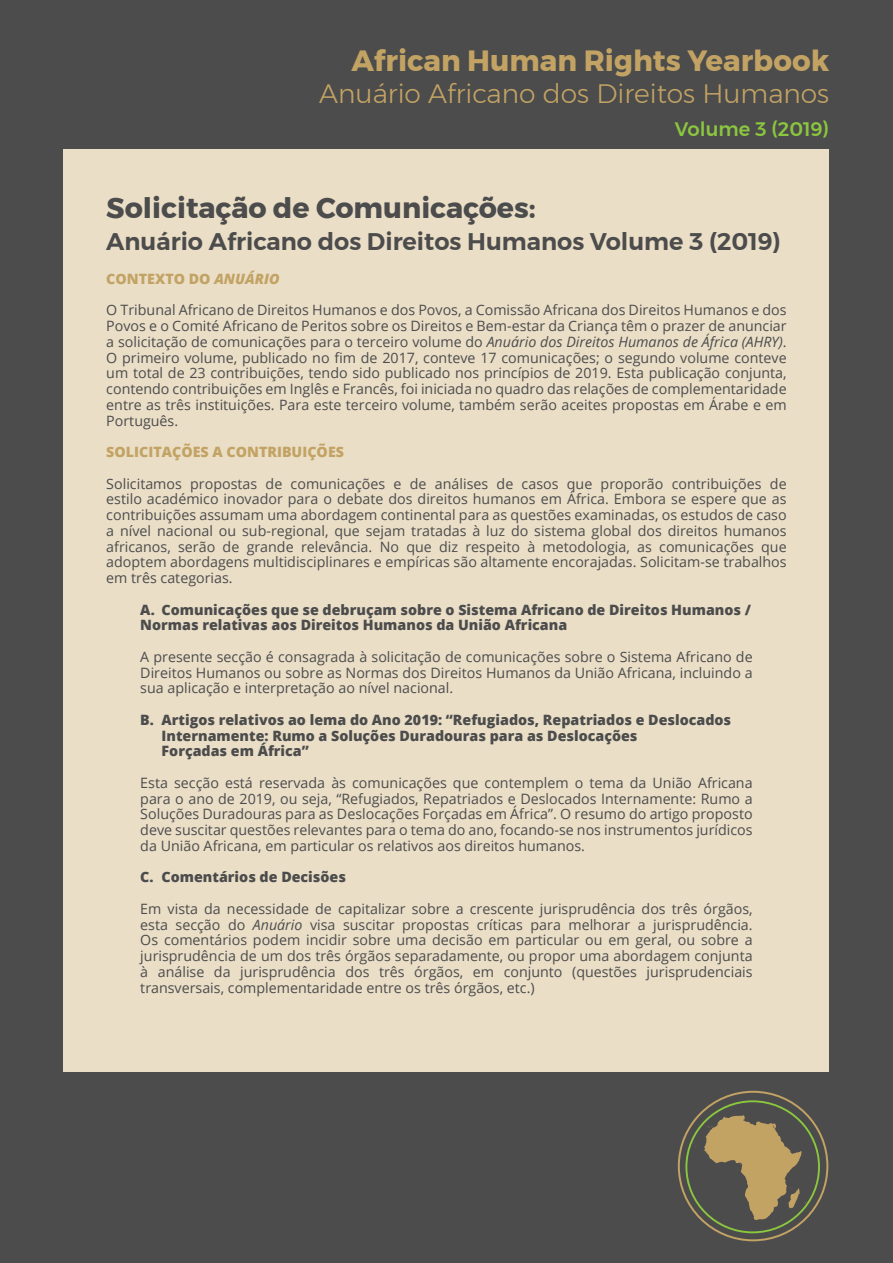
<style>
.page{position:relative;width:893px;height:1263px;background:#4c4c4c}
.page>*{position:absolute;margin:0;border:0;box-sizing:border-box;transform-origin:0 0}
.t1{font:700 29.25px "Montserrat";color:#c2a364}
.t2{font:700 28.5px "Montserrat";color:#4c4c4c}
.t3{font:300 26.55px "Montserrat";color:#c2a364}
.t4{font:600 24px "Montserrat";color:#4c4c4c}
.t5{font:500 19.5px "Montserrat";color:#8bc63f}
.t6{font:14.25px/15.8px "Open Sans";color:#4c4c4c;text-align:justify}
.t7{font:800 14.25px/15.8px "Open Sans";color:#4c4c4c}
.t8{font:800 14.25px "Open Sans";color:#c2a364}
.s1{font-style:italic}
</style>
<div class="page">
<div style="left:64px;top:149px;width:765px;height:922px;background:#eadec7"></div>
<svg style="left:693px;top:1115px;width:123px;height:114px"></svg>
<p class="t1" style="left:351px;top:37px;width:479px">African Human Rights Yearbook</p>
<p class="t3" style="left:319px;top:74px;width:511px">Anuário Africano dos Direitos Humanos</p>
<p class="t5" style="left:675px;top:113px;width:156px">Volume 3 (2019)</p>
<p class="t2" style="left:106px;top:185px;width:431px">Solicitação de Comunicações:</p>
<p class="t4" style="left:106px;top:223px;width:676px">Anuário Africano dos Direitos Humanos Volume 3 (2019)</p>
<p class="t8" style="left:106px;top:268px;width:175px">CONTEXTO DO <span class="s1">ANUÁRIO</span></p>
<p class="t6" style="left:106px;top:302px;width:682px">O Tribunal Africano de Direitos Humanos e dos Povos, a Comissão Africana dos Direitos Humanos e dos Povos e o Comité Africano de Peritos sobre os Direitos e Bem-estar da Criança têm o prazer de anunciar a solicitação de comunicações para o terceiro volume do <span class="s1">Anuário dos Direitos Humanos de África (AHRY)</span>.<br>O primeiro volume, publicado no fim de 2017, conteve 17 comunicações; o segundo volume conteve um total de 23 contribuições, tendo sido publicado nos princípios de 2019. Esta publicação conjunta, contendo contribuições em Inglês e Francês, foi iniciada no quadro das relações de complementaridade entre as três instituições. Para este terceiro volume, também serão aceites propostas em Árabe e em Português.</p>
<p class="t8" style="left:106px;top:441px;width:239px">SOLICITAÇÕES A CONTRIBUIÇÕES</p>
<p class="t6" style="left:106px;top:475px;width:682px">Solicitamos propostas de comunicações e de análises de casos que proporão contribuições de estilo académico inovador para o debate dos direitos humanos em África. Embora se espere que as contribuições assumam uma abordagem continental para as questões examinadas, os estudos de caso a nível nacional ou sub-regional, que sejam tratadas à luz do sistema global dos direitos humanos africanos, serão de grande relevância. No que diz respeito à metodologia, as comunicações que adoptem abordagens multidisciplinares e empíricas são altamente encorajadas. Solicitam-se trabalhos em três categorias.</p>
<p class="t7" style="left:140px;top:601px;width:612px">A. Comunicações que se debruçam sobre o Sistema Africano de Direitos Humanos /<br>Normas relativas aos Direitos Humanos da União Africana</p>
<p class="t6" style="left:140px;top:648px;width:614px">A presente secção é consagrada à solicitação de comunicações sobre o Sistema Africano de Direitos Humanos ou sobre as Normas dos Direitos Humanos da União Africana, incluindo a sua aplicação e interpretação ao nível nacional.</p>
<p class="t7" style="left:140px;top:711px;width:592px">B. Artigos relativos ao lema do Ano 2019: “Refugiados, Repatriados e Deslocados</p>
<p class="t7" style="left:162px;top:727px;width:477px">Internamente: Rumo a Soluções Duradouras para as Deslocações</p>
<p class="t7" style="left:162px;top:743px;width:149px">Forçadas em África”</p>
<p class="t6" style="left:140px;top:774px;width:614px">Esta secção está reservada às comunicações que contemplem o tema da União Africana para o ano de 2019, ou seja, “Refugiados, Repatriados e Deslocados Internamente: Rumo a Soluções Duradouras para as Deslocações Forçadas em África”. O resumo do artigo proposto deve suscitar questões relevantes para o tema do ano, focando-se nos instrumentos jurídicos da União Africana, em particular os relativos aos direitos humanos.</p>
<p class="t7" style="left:140px;top:869px;width:207px">C. Comentários de Decisões</p>
<p class="t6" style="left:140px;top:900px;width:614px">Em vista da necessidade de capitalizar sobre a crescente jurisprudência dos três órgãos, esta secção do <span class="s1">Anuário</span> visa suscitar propostas críticas para melhorar a jurisprudência.<br>Os comentários podem incidir sobre uma decisão em particular ou em geral, ou sobre a jurisprudência de um dos três órgãos separadamente, ou propor uma abordagem conjunta à análise da jurisprudência dos três órgãos, em conjunto (questões jurisprudenciais transversais, complementaridade entre os três órgãos, etc.)</p>
</div>
